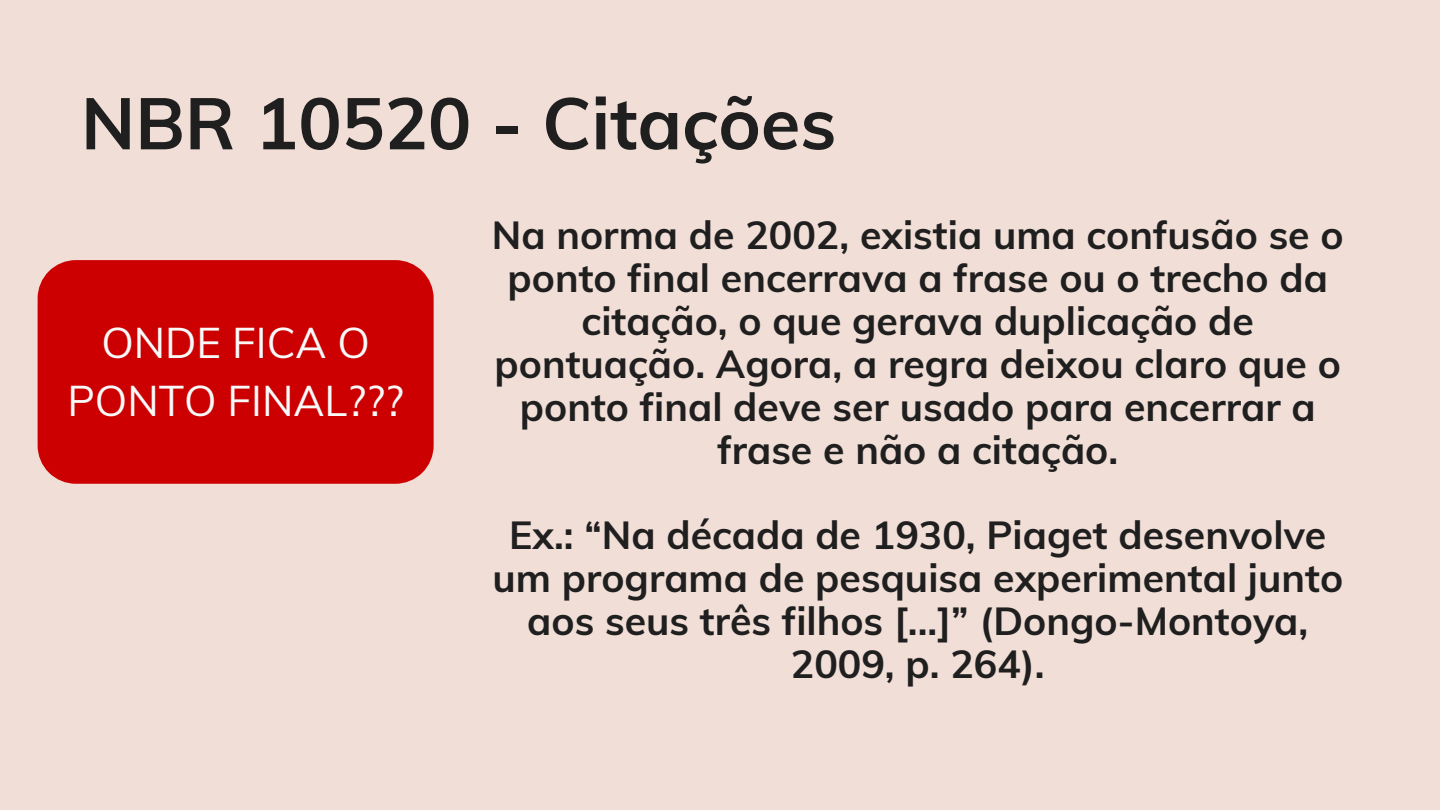
<style>
.page{position:relative;width:1440px;height:810px;background:#f1dfd7}
.page>*{position:absolute;margin:0;border:0;box-sizing:border-box;transform-origin:0 0}
.t1{font:700 72px "Muli";color:#201f1f}
.t2{font:42.1px/58.5px "Muli";color:#f9f9f9;text-align:center}
.t3{font:700 39.2px/42.9px "Muli";color:#201f1f;text-align:center}
</style>
<div class="page">
<div style="left:38px;top:260px;width:396px;height:224px;background:#c00"></div>
<p class="t1" style="left:81px;top:77px;width:757px">NBR 10520 - Citações</p>
<p class="t2" style="left:68px;top:312px;width:338px">ONDE FICA O<br>PONTO FINAL???</p>
<p class="t3" style="left:492px;top:213px;width:853px">Na norma de 2002, existia uma confusão se o ponto final encerrava a frase ou o trecho da citação, o que gerava duplicação de pontuação. Agora, a regra deixou claro que o ponto final deve ser usado para encerrar a frase e não a citação.</p>
<p class="t3" style="left:492px;top:513px;width:852px">Ex.: “Na década de 1930, Piaget desenvolve um programa de pesquisa experimental junto aos seus três filhos [...]” (Dongo-Montoya, 2009, p. 264).</p>
</div>
